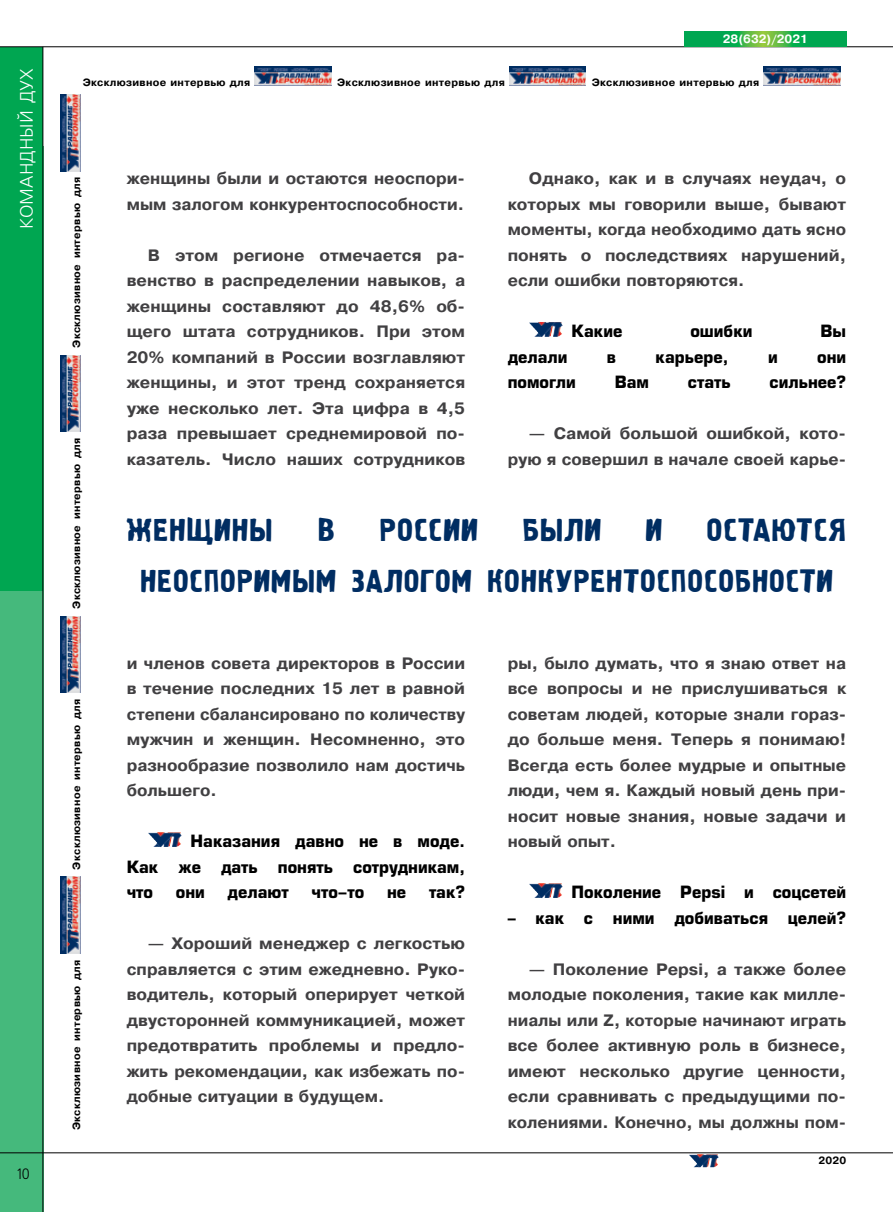
<style>
.page{position:relative;width:893px;height:1212px;background:#fff}
.page>*{position:absolute;margin:0;border:0;box-sizing:border-box;transform-origin:0 0}
.t1{font:31.5px/51px "Graffiti 1 CTT";letter-spacing:.035em;color:#002d62}
.t2{font:18px "Free Set C";color:#fff}
.t3{font:700 16.5px/25.5px "Pragmatica";color:#414042;text-align:justify}
.t4{font:700 16.5px/25.5px "Europe";color:#000;text-align:justify}
.t5{font:15px "Free Set C";color:#000;scale:.9 1}
.t6{font:700 12px "Pragmatica";color:#fff}
.t7{font:700 10.5px "Pragmatica";letter-spacing:.03em;color:#000}
</style>
<div class="page">
<div style="left:0;top:147px;width:43px;height:1065px;background:#45b97c"></div>
<div style="left:0;top:47px;width:43px;height:543px;background:#00a651"></div>
<hr style="left:43px;top:47px;width:1px;height:1165px;background:#000">
<hr style="left:0;top:46px;width:893px;height:1px;background:#000">
<hr style="left:0;top:1152px;width:893px;height:1px;background:#000">
<img style="left:255px;top:66px;width:76px;height:20px">
<img style="left:509px;top:66px;width:77px;height:20px">
<img style="left:764px;top:66px;width:76px;height:20px">
<img style="left:60px;top:877px;width:20px;height:77px">
<img style="left:60px;top:616px;width:20px;height:77px">
<img style="left:60px;top:355px;width:20px;height:77px">
<img style="left:60px;top:94px;width:20px;height:77px">
<svg style="left:685px;top:31px;width:161px;height:16px"></svg>
<img style="left:689px;top:1154px;width:30px;height:13px">
<img style="left:148px;top:832px;width:34px;height:15px">
<img style="left:529px;top:322px;width:34px;height:15px">
<img style="left:529px;top:883px;width:34px;height:15px">
<p class="t2" style="left:17px;top:229px;width:163px;rotate:-90deg">Командный дух</p>
<p class="t5" style="left:17px;top:1165px;width:16px">10</p>
<p class="t6" style="left:723px;top:31px;width:87px">28(632)/2021</p>
<p class="t7" style="left:83px;top:75px;width:169px">Эксклюзивное интервью для</p>
<p class="t7" style="left:337px;top:75px;width:169px">Эксклюзивное интервью для</p>
<p class="t7" style="left:592px;top:75px;width:169px">Эксклюзивное интервью для</p>
<p class="t7" style="left:70px;top:348px;width:172px;rotate:-90deg">Эксклюзивное интервью для</p>
<p class="t7" style="left:70px;top:609px;width:172px;rotate:-90deg">Эксклюзивное интервью для</p>
<p class="t7" style="left:70px;top:869px;width:172px;rotate:-90deg">Эксклюзивное интервью для</p>
<p class="t7" style="left:70px;top:1130px;width:172px;rotate:-90deg">Эксклюзивное интервью для</p>
<p class="t3" style="left:127px;top:166px;width:340px">женщины были и остаются неоспори&shy;мым залогом конкурентоспособности.</p>
<p class="t3" style="left:127px;top:242px;width:340px;text-indent:21px">В этом регионе отмечается ра&shy;венство в распределении навыков, а женщины составляют до 48,6% об&shy;щего штата сотрудников. При этом 20% компаний в России возглавляют женщины, и этот тренд сохраняется уже несколько лет. Эта цифра в 4,5 раза превышает среднемировой по&shy;казатель. Число наших сотрудников</p>
<p class="t3" style="left:508px;top:166px;width:340px;text-indent:21px">Однако, как и в случаях неудач, о которых мы говорили выше, бывают моменты, когда необходимо дать ясно понять о последствиях нарушений, если ошибки повторяются.</p>
<p class="t4" style="left:572px;top:318px;width:52px">Какие</p>
<p class="t4" style="left:690px;top:318px;width:64px">ошибки</p>
<p class="t4" style="left:821px;top:318px;width:27px">Вы</p>
<p class="t4" style="left:508px;top:344px;width:61px">делали</p>
<p class="t4" style="left:607px;top:344px;width:11px">в</p>
<p class="t4" style="left:656px;top:344px;width:74px">карьере,</p>
<p class="t4" style="left:768px;top:344px;width:11px">и</p>
<p class="t4" style="left:817px;top:344px;width:31px">они</p>
<p class="t4" style="left:508px;top:369px;width:70px">помогли</p>
<p class="t4" style="left:615px;top:369px;width:36px">Вам</p>
<p class="t4" style="left:688px;top:369px;width:44px">стать</p>
<p class="t4" style="left:770px;top:369px;width:78px">сильнее?</p>
<p class="t3" style="left:508px;top:421px;width:340px;text-align:right">― Самой большой ошибкой, кото&shy;рую я совершил в начале своей карье-</p>
<h1 class="t1" style="left:127px;top:506px;width:148px">Женщины</h1>
<h1 class="t1" style="left:318px;top:506px;width:19px">в</h1>
<h1 class="t1" style="left:380px;top:506px;width:100px">России</h1>
<h1 class="t1" style="left:522px;top:506px;width:80px">были</h1>
<h1 class="t1" style="left:646px;top:506px;width:18px">и</h1>
<h1 class="t1" style="left:140px;top:506px;width:707px;text-indent:566px">остаются неоспоримым залогом конкурентоспособности</h1>
<p class="t3" style="left:127px;top:650px;width:340px">и членов совета директоров в России в течение последних 15 лет в равной степени сбалансировано по количеству мужчин и женщин. Несомненно, это разнообразие позволило нам достичь большего.</p>
<p class="t4" style="left:127px;top:828px;width:340px;text-indent:64px">Наказания давно не в моде.<br>Как же дать понять сотрудникам, что</p>
<p class="t4" style="left:176px;top:879px;width:31px">они</p>
<p class="t4" style="left:228px;top:879px;width:63px">делают</p>
<p class="t4" style="left:312px;top:879px;width:54px">что-то</p>
<p class="t4" style="left:387px;top:879px;width:21px">не</p>
<p class="t4" style="left:429px;top:879px;width:38px">так?</p>
<p class="t3" style="left:127px;top:931px;width:340px;text-indent:21px">― Хороший менеджер с легкостью справляется с этим ежедневно. Руко&shy;водитель, который оперирует четкой двусторонней коммуникацией, может предотвратить проблемы и предло&shy;жить рекомендации, как избежать по&shy;добные ситуации в будущем.</p>
<p class="t3" style="left:508px;top:650px;width:340px">ры, было думать, что я знаю ответ на все вопросы и не прислушиваться к советам людей, которые знали гораз&shy;до больше меня. Теперь я понимаю!<br>Всегда есть более мудрые и опытные люди, чем я. Каждый новый день при&shy;носит новые знания, новые задачи и новый опыт.</p>
<p class="t4" style="left:572px;top:879px;width:276px">Поколение Pepsi и соцсетей</p>
<p class="t4" style="left:508px;top:905px;width:340px">– как с ними добиваться целей?</p>
<p class="t3" style="left:508px;top:956px;width:340px;text-indent:21px">― Поколение Pepsi, а также более молодые поколения, такие как милле&shy;ниалы или Z, которые начинают играть все более активную роль в бизнесе, имеют несколько другие ценности, если сравнивать с предыдущими по&shy;колениями. Конечно, мы должны пом-</p>
<p class="t7" style="left:818px;top:1154px;width:29px">2020</p>
</div>
